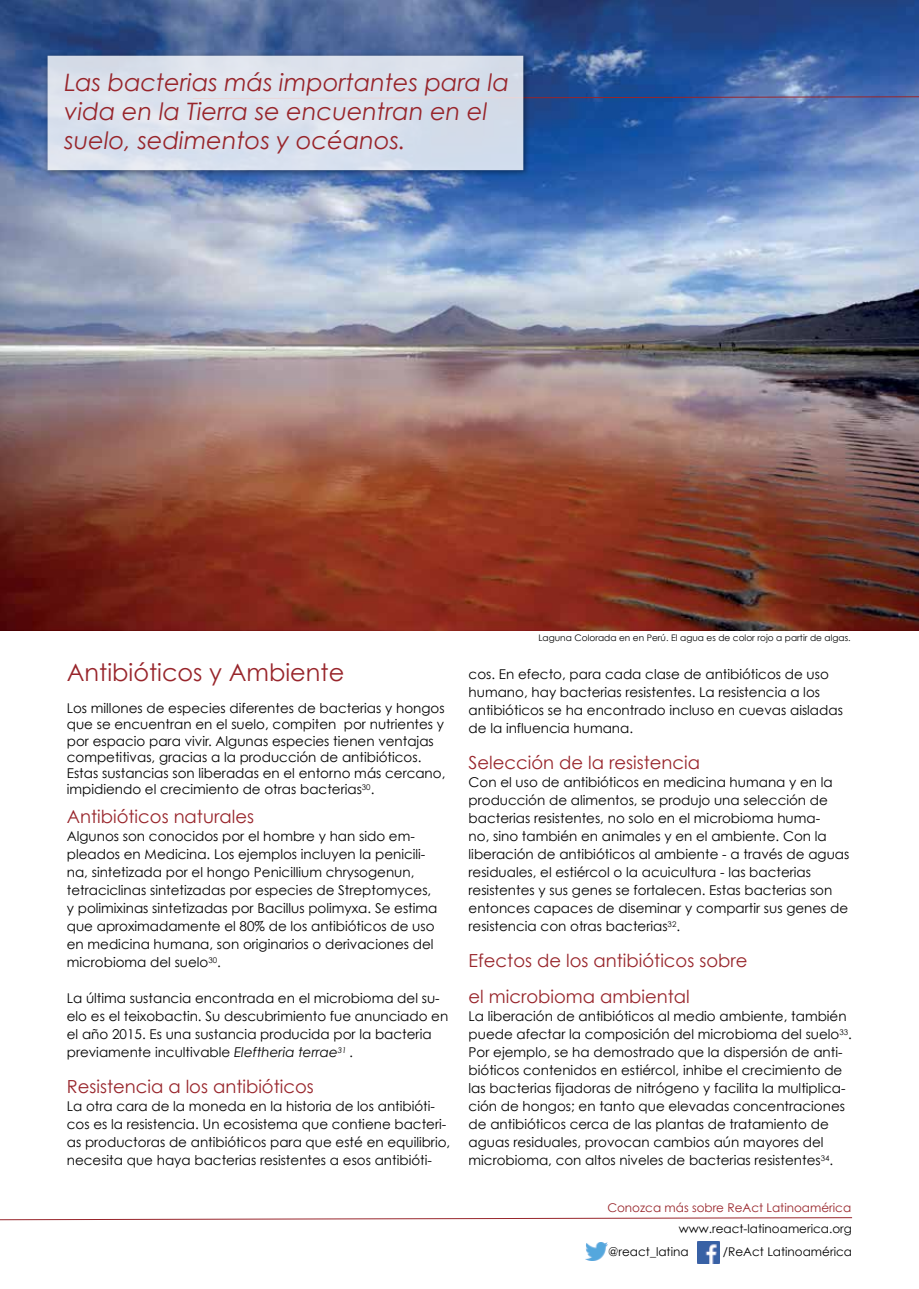
<style>
.page{position:relative;width:919px;height:1289px;background:#fff}
.page>*{position:absolute;margin:0;border:0;box-sizing:border-box;transform-origin:0 0}
.t1{font:italic 24px/28.8px "Century Gothic";color:#98252b}
.t2{font:24px "Century Gothic";color:#98252b}
.t3{font:18px/36px "Century Gothic";color:#98252b}
.t4{font:13.5px/18px "Century Gothic";color:#000}
.t5{font:12px "Century Gothic";color:#000}
.t6{font:12px "Century Gothic";color:#98252b}
.t7{font:9px "Century Gothic";color:#000}
.s1{font-style:italic}
</style>
<div class="page">
<img style="left:0;top:0;width:918px;height:630px">
<svg style="left:530px;top:95px;width:388px;height:4px"></svg>
<div style="left:44px;top:51px;width:486px;height:126px;background:#000;opacity:.5"></div>
<div style="left:48px;top:56px;width:475px;height:114px;background:#dbe1ed"></div>
<svg style="left:0;top:1217px;width:852px;height:3px"></svg>
<img style="left:585px;top:1242px;width:23px;height:18px">
<img style="left:697px;top:1241px;width:22px;height:22px">
<h1 class="t1" style="left:64px;top:68px;width:446px">Las bacterias más importantes para la vida en la Tierra se encuentran en el suelo, sedimentos y océanos.</h1>
<p class="t7" style="left:538px;top:632px;width:314px">Laguna Colorada en en Perú. El agua es de color rojo a partir de algas.</p>
<h1 class="t2" style="left:67px;top:657px;width:279px">Antibióticos y Ambiente</h1>
<p class="t4" style="left:67px;top:700px;width:380px;line-height:16.2px">Los millones de especies diferentes de bacterias y hongos que se encuentran en el suelo, compiten por nutrientes y por espacio para vivir. Algunas especies tienen ventajas competitivas, gracias a la producción de antibióticos.<br>Estas sustancias son liberadas en el entorno más cercano, impidiendo el crecimiento de otras bacterias<sup>30</sup>.</p>
<h2 class="t3" style="left:67px;top:798px;width:189px">Antibióticos naturales</h2>
<p class="t4" style="left:67px;top:827px;width:372px">Algunos son conocidos por el hombre y han sido em&shy;pleados en Medicina. Los ejemplos incluyen la penicili&shy;na, sintetizada por el hongo Penicillium chrysogenun, tetraciclinas sintetizadas por especies de Streptomyces, y polimixinas sintetizadas por Bacillus polimyxa. Se estima que aproximadamente el 80% de los antibióticos de uso en medicina humana, son originarios o derivaciones del microbioma del suelo<sup>30</sup>.</p>
<p class="t4" style="left:67px;top:989px;width:383px">La última sustancia encontrada en el microbioma del su&shy;elo es el teixobactin. Su descubrimiento fue anunciado en el año 2015. Es una sustancia producida por la bacteria previamente incultivable <span class="s1">Eleftheria terrae</span><sup>31</sup> <span class="s1">.</span></p>
<h2 class="t3" style="left:67px;top:1068px;width:248px">Resistencia a los antibióticos</h2>
<p class="t4" style="left:67px;top:1097px;width:385px">La otra cara de la moneda en la historia de los antibióti&shy;cos es la resistencia. Un ecosistema que contiene bacteri&shy;as productoras de antibióticos para que esté en equilibrio, necesita que haya bacterias resistentes a esos antibióti-</p>
<p class="t4" style="left:468px;top:665px;width:376px">cos. En efecto, para cada clase de antibióticos de uso humano, hay bacterias resistentes. La resistencia a los antibióticos se ha encontrado incluso en cuevas aisladas de la influencia humana.</p>
<h2 class="t3" style="left:468px;top:744px;width:233px">Selección de la resistencia</h2>
<p class="t4" style="left:468px;top:773px;width:382px">Con el uso de antibióticos en medicina humana y en la producción de alimentos, se produjo una selección de bacterias resistentes, no solo en el microbioma huma-<br>no, sino también en animales y en el ambiente. Con la liberación de antibióticos al ambiente - a través de aguas residuales, el estiércol o la acuicultura - las bacterias resistentes y sus genes se fortalecen. Estas bacterias son entonces capaces de diseminar y compartir sus genes de resistencia con otras bacterias<sup>32</sup>.</p>
<h2 class="t3" style="left:468px;top:942px;width:280px">Efectos de los antibióticos sobre el microbioma ambiental</h2>
<p class="t4" style="left:468px;top:1007px;width:385px">La liberación de antibióticos al medio ambiente, también puede afectar la composición del microbioma del suelo<sup>33</sup>.<br>Por ejemplo, se ha demostrado que la dispersión de anti&shy;bióticos contenidos en estiércol, inhibe el crecimiento de las bacterias fijadoras de nitrógeno y facilita la multiplica&shy;ción de hongos; en tanto que elevadas concentraciones de antibióticos cerca de las plantas de tratamiento de aguas residuales, provocan cambios aún mayores del microbioma, con altos niveles de bacterias resistentes<sup>34</sup>.</p>
<p class="t6" style="left:607px;top:1200px;width:245px">Conozca más sobre ReAct Latinoamérica</p>
<p class="t5" style="left:679px;top:1221px;width:174px">www.react-latinoamerica.org</p>
<p class="t5" style="left:608px;top:1244px;width:82px">@react_latina</p>
<p class="t5" style="left:723px;top:1244px;width:130px">/ReAct Latinoamérica</p>
</div>
